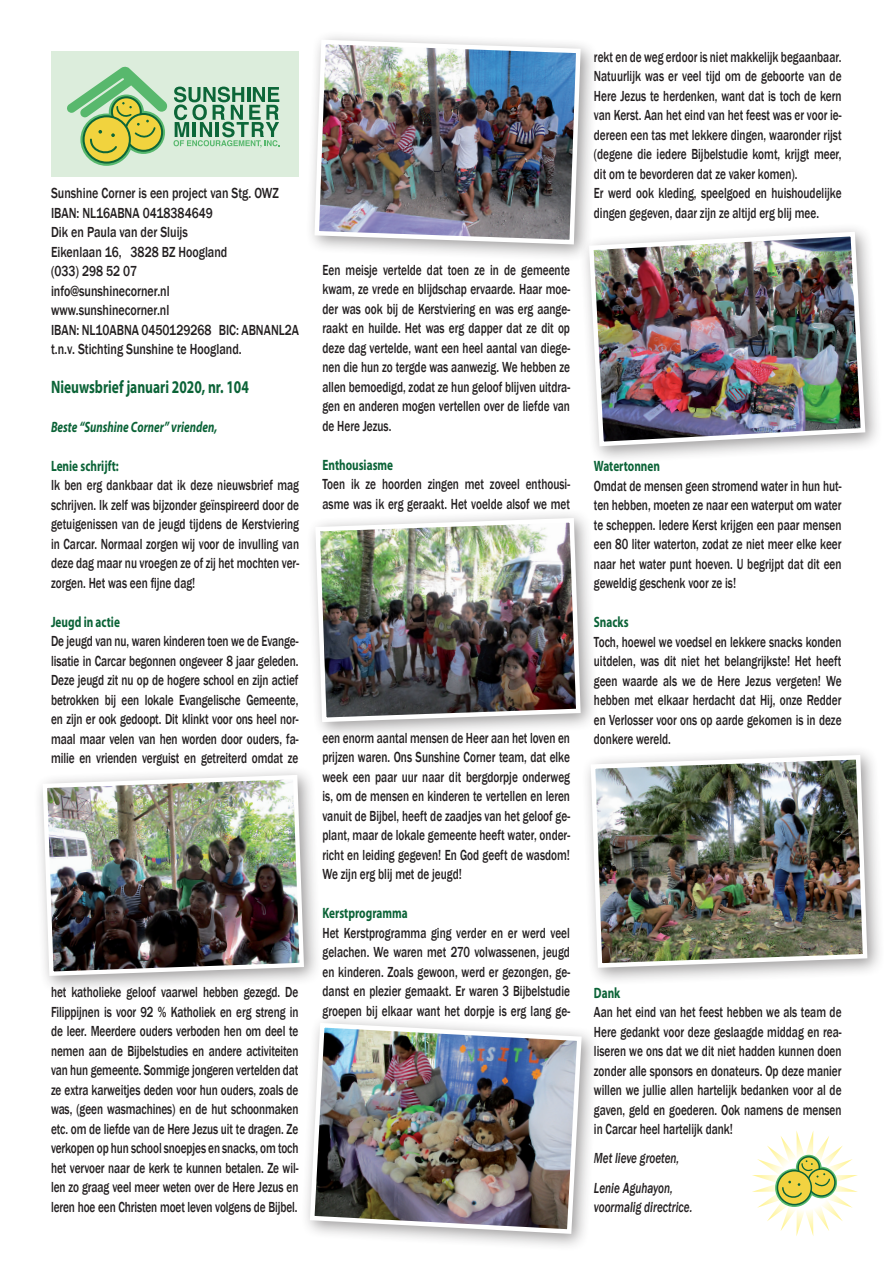
<style>
.page{position:relative;width:893px;height:1263px;background:#fff}
.page>*{position:absolute;margin:0;border:0;box-sizing:border-box;transform-origin:0 0}
.kopje{font:700 18px "Myriad Pro";color:#0b6337;scale:.75 1}
.platte_tekst{font:500 15px/19.5px "Franklin Gothic";color:#231f20;text-align:justify;scale:.75 1}
.platte_tekst-2{font:500 15px "Franklin Gothic";color:#231f20;scale:.8 1}
.kopje-2{font:700 15px "Myriad Pro";color:#0b6337;scale:.75 1}
.platte_tekst-3{font:italic 500 15px "Franklin Gothic";color:#231f20;scale:.75 1}
.kopje-3{font:italic 700 15px "Myriad Pro";color:#0b6337;scale:.75 1}
</style>
<div class="page">
<svg style="left:752px;top:1131px;width:106px;height:105px"></svg>
<div style="left:51px;top:51px;width:248px;height:126px;background:#dceddc"></div>
<svg style="left:67px;top:67px;width:212px;height:99px"></svg>
<div style="left:306px;top:508px;width:292px;height:232px;background:#231f20;opacity:.45"></div>
<img style="left:313px;top:516px;width:270px;height:208px">
<div style="left:579px;top:222px;width:304px;height:242px;background:#231f20;opacity:.45"></div>
<img style="left:587px;top:229px;width:281px;height:220px">
<div style="left:300px;top:1013px;width:299px;height:239px;background:#231f20;opacity:.45"></div>
<img style="left:307px;top:1020px;width:277px;height:216px">
<div style="left:305px;top:30px;width:294px;height:232px;background:#231f20;opacity:.45"></div>
<img style="left:312px;top:37px;width:271px;height:210px">
<div style="left:581px;top:745px;width:304px;height:241px;background:#231f20;opacity:.45"></div>
<img style="left:588px;top:753px;width:282px;height:217px">
<div style="left:33px;top:765px;width:289px;height:229px;background:#231f20;opacity:.45"></div>
<img style="left:40px;top:773px;width:266px;height:205px">
<p class="platte_tekst-2" style="left:51px;top:184px;width:286px">Sunshine Corner is een project van Stg. OWZ</p>
<p class="platte_tekst-2" style="left:51px;top:203px;width:204px">IBAN: NL16ABNA 0418384649</p>
<p class="platte_tekst-2" style="left:51px;top:223px;width:173px">Dik en Paula van der Sluijs</p>
<p class="platte_tekst-2" style="left:51px;top:242px;width:222px">Eikenlaan 16, 3828 BZ Hoogland</p>
<p class="platte_tekst-2" style="left:51px;top:262px;width:109px">(033) 298 52 07</p>
<p class="platte_tekst-2" style="left:51px;top:281px;width:150px">info@sunshinecorner.nl</p>
<p class="platte_tekst-2" style="left:51px;top:301px;width:149px">www.sunshinecorner.nl</p>
<p class="platte_tekst-2" style="left:51px;top:320px;width:312px">IBAN: NL10ABNA 0450129268 BIC: ABNANL2A</p>
<p class="platte_tekst-2" style="left:51px;top:340px;width:240px">t.n.v. Stichting Sunshine te Hoogland.</p>
<p class="kopje" style="left:51px;top:375px;width:265px">Nieuwsbrief januari 2020, nr. 104</p>
<p class="kopje-3" style="left:51px;top:417px;width:223px">Beste “Sunshine Corner” vrienden,</p>
<p class="kopje-2" style="left:51px;top:456px;width:92px">Lenie schrijft:</p>
<p class="platte_tekst" style="left:51px;top:476px;width:332px">Ik ben erg dankbaar dat ik deze nieuwsbrief mag schrijven. Ik zelf was bijzonder geïnspireerd door de getuigenissen van de jeugd tijdens de Kerstviering in Carcar. Normaal zorgen wij voor de invulling van deze dag maar nu vroegen ze of zij het mochten ver&shy;zorgen. Het was een fijne dag!</p>
<p class="kopje-2" style="left:51px;top:612px;width:93px">Jeugd in actie</p>
<p class="platte_tekst" style="left:51px;top:632px;width:332px">De jeugd van nu, waren kinderen toen we de Evange&shy;lisatie in Carcar begonnen ongeveer 8 jaar geleden.<br>Deze jeugd zit nu op de hogere school en zijn actief betrokken bij een lokale Evangelische Gemeente, en zijn er ook gedoopt. Dit klinkt voor ons heel nor&shy;maal maar velen van hen worden door ouders, fa&shy;milie en vrienden verguist en getreiterd omdat ze</p>
<p class="platte_tekst" style="left:51px;top:983px;width:332px">het katholieke geloof vaarwel hebben gezegd. De Filippijnen is voor 92 % Katholiek en erg streng in de leer. Meerdere ouders verboden hen om deel te nemen aan de Bijbelstudies en andere activiteiten van hun gemeente. Sommige jongeren vertelden dat ze extra karweitjes deden voor hun ouders, zoals de was, (geen wasmachines) en de hut schoonmaken etc. om de liefde van de Here Jezus uit te dragen. Ze verkopen op hun school snoepjes en snacks, om toch het vervoer naar de kerk te kunnen betalen. Ze wil&shy;len zo graag veel meer weten over de Here Jezus en leren hoe een Christen moet leven volgens de Bijbel.</p>
<p class="platte_tekst" style="left:322px;top:260px;width:332px">Een meisje vertelde dat toen ze in de gemeente kwam, ze vrede en blijdschap ervaarde. Haar moe&shy;der was ook bij de Kerstviering en was erg aange&shy;raakt en huilde. Het was erg dapper dat ze dit op deze dag vertelde, want een heel aantal van diege&shy;nen die hun zo tergde was aanwezig. We hebben ze allen bemoedigd, zodat ze hun geloof blijven uitdra&shy;gen en anderen mogen vertellen over de liefde van de Here Jezus.</p>
<p class="kopje-2" style="left:322px;top:455px;width:96px">Enthousiasme</p>
<p class="platte_tekst" style="left:322px;top:474px;width:332px">Toen ik ze hoorden zingen met zoveel enthousi&shy;asme was ik erg geraakt. Het voelde alsof we met</p>
<p class="platte_tekst" style="left:322px;top:728px;width:332px">een enorm aantal mensen de Heer aan het loven en prijzen waren. Ons Sunshine Corner team, dat elke week een paar uur naar dit bergdorpje onderweg is, om de mensen en kinderen te vertellen en leren vanuit de Bijbel, heeft de zaadjes van het geloof ge&shy;plant, maar de lokale gemeente heeft water, onder&shy;richt en leiding gegeven! En God geeft de wasdom!<br>We zijn erg blij met de jeugd!</p>
<p class="kopje-2" style="left:322px;top:903px;width:115px">Kerstprogramma</p>
<p class="platte_tekst" style="left:322px;top:923px;width:332px">Het Kerstprogramma ging verder en er werd veel gelachen. We waren met 270 volwassenen, jeugd en kinderen. Zoals gewoon, werd er gezongen, ge&shy;danst en plezier gemaakt. Er waren 3 Bijbelstudie groepen bij elkaar want het dorpje is erg lang ge-</p>
<p class="platte_tekst" style="left:594px;top:47px;width:332px">rekt en de weg erdoor is niet makkelijk begaanbaar.</p>
<p class="platte_tekst" style="left:594px;top:66px;width:332px">Natuurlijk was er veel tijd om de geboorte van de Here Jezus te herdenken, want dat is toch de kern van Kerst. Aan het eind van het feest was er voor ie&shy;dereen een tas met lekkere dingen, waaronder rijst (degene die iedere Bijbelstudie komt, krijgt meer, dit om te bevorderen dat ze vaker komen).</p>
<p class="platte_tekst" style="left:594px;top:183px;width:332px">Er werd ook kleding, speelgoed en huishoudelijke dingen gegeven, daar zijn ze altijd erg blij mee.</p>
<p class="kopje-2" style="left:594px;top:456px;width:90px">Watertonnen</p>
<p class="platte_tekst" style="left:594px;top:476px;width:332px">Omdat de mensen geen stromend water in hun hut&shy;ten hebben, moeten ze naar een waterput om water te scheppen. Iedere Kerst krijgen een paar mensen een 80 liter waterton, zodat ze niet meer elke keer naar het water punt hoeven. U begrijpt dat dit een geweldig geschenk voor ze is!</p>
<p class="kopje-2" style="left:594px;top:612px;width:48px">Snacks</p>
<p class="platte_tekst" style="left:594px;top:632px;width:332px">Toch, hoewel we voedsel en lekkere snacks konden uitdelen, was dit niet het belangrijkste! Het heeft geen waarde als we de Here Jezus vergeten! We hebben met elkaar herdacht dat Hij, onze Redder en Verlosser voor ons op aarde gekomen is in deze donkere wereld.</p>
<p class="kopje-2" style="left:594px;top:983px;width:37px">Dank</p>
<p class="platte_tekst" style="left:594px;top:1002px;width:332px">Aan het eind van het feest hebben we als team de Here gedankt voor deze geslaagde middag en rea&shy;liseren we ons dat we dit niet hadden kunnen doen zonder alle sponsors en donateurs. Op deze manier willen we jullie allen hartelijk bedanken voor al de gaven, geld en goederen. Ook namens de mensen in Carcar heel hartelijk dank!</p>
<p class="platte_tekst-3" style="left:594px;top:1149px;width:115px">Met lieve groeten,</p>
<p class="platte_tekst-3" style="left:594px;top:1178px;width:107px">Lenie Aguhayon,</p>
<p class="platte_tekst-3" style="left:594px;top:1198px;width:133px">voormalig directrice.</p>
</div>
